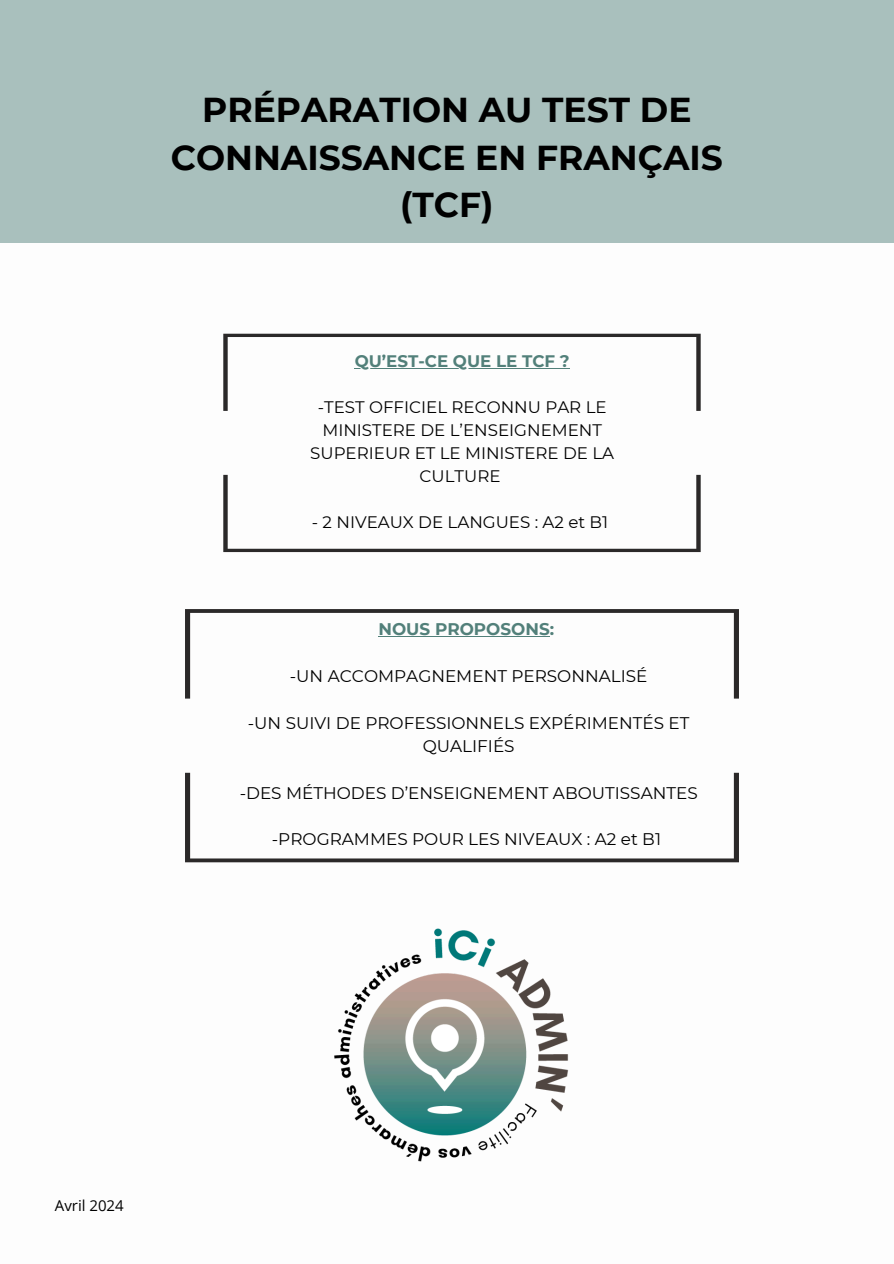
<style>
.page{position:relative;width:894px;height:1264px;background:#fff}
.page>*{position:absolute;margin:0;border:0;box-sizing:border-box;transform-origin:0 0}
.t1{font:700 34.5px/47.2px "Montserrat";color:#000;text-align:center}
.t2{font:16.8px/23.2px "Montserrat";color:#000;text-align:center}
.t3{font:700 16.8px "Montserrat";color:#52807a}
.t4{font:16.65px/23.1px "Montserrat";color:#000;text-align:center}
.t5{font:700 16.65px "Montserrat";color:#52807a}
.t6{font:15px "Open Sans";color:#000}
</style>
<div class="page">
<div style="left:0;top:0;width:893px;height:242px;background:#a9c0bd"></div>
<svg style="left:223px;top:334px;width:477px;height:77px"></svg>
<svg style="left:223px;top:475px;width:477px;height:77px"></svg>
<hr style="left:354px;top:368px;width:215px;height:1px;background:#52807a">
<svg style="left:185px;top:609px;width:553px;height:89px"></svg>
<svg style="left:185px;top:772px;width:553px;height:90px"></svg>
<hr style="left:378px;top:636px;width:171px;height:1px;background:#52807a">
<img style="left:334px;top:928px;width:235px;height:234px">
<h3 class="t1" style="left:171px;top:86px;width:553px">PRÉPARATION AU TEST DE<br>CONNAISSANCE EN FRANÇAIS (TCF)</h3>
<h1 class="t5" style="left:354px;top:350px;width:216px">QU’EST-CE QUE LE TCF ?</h1>
<p class="t4" style="left:310px;top:395px;width:305px">-TEST OFFICIEL RECONNU PAR LE<br>MINISTERE DE L’ENSEIGNEMENT<br>SUPERIEUR ET LE MINISTERE DE LA<br>CULTURE</p>
<h2 class="t4" style="left:312px;top:510px;width:298px">- 2 NIVEAUX DE LANGUES : A2 et B1</h2>
<h3 class="t3" style="left:378px;top:619px;width:177px">NOUS PROPOSONS:</h3>
<h4 class="t2" style="left:290px;top:664px;width:359px">-UN ACCOMPAGNEMENT PERSONNALISÉ</h4>
<p class="t2" style="left:248px;top:711px;width:443px">-UN SUIVI DE PROFESSIONNELS EXPÉRIMENTÉS ET<br>QUALIFIÉS</p>
<h2 class="t2" style="left:239px;top:781px;width:459px">-DES MÉTHODES D’ENSEIGNEMENT ABOUTISSANTES</h2>
<h3 class="t2" style="left:272px;top:827px;width:390px">-PROGRAMMES POUR LES NIVEAUX : A2 et B1</h3>
<h4 class="t6" style="left:55px;top:1195px;width:70px">Avril 2024</h4>
</div>
